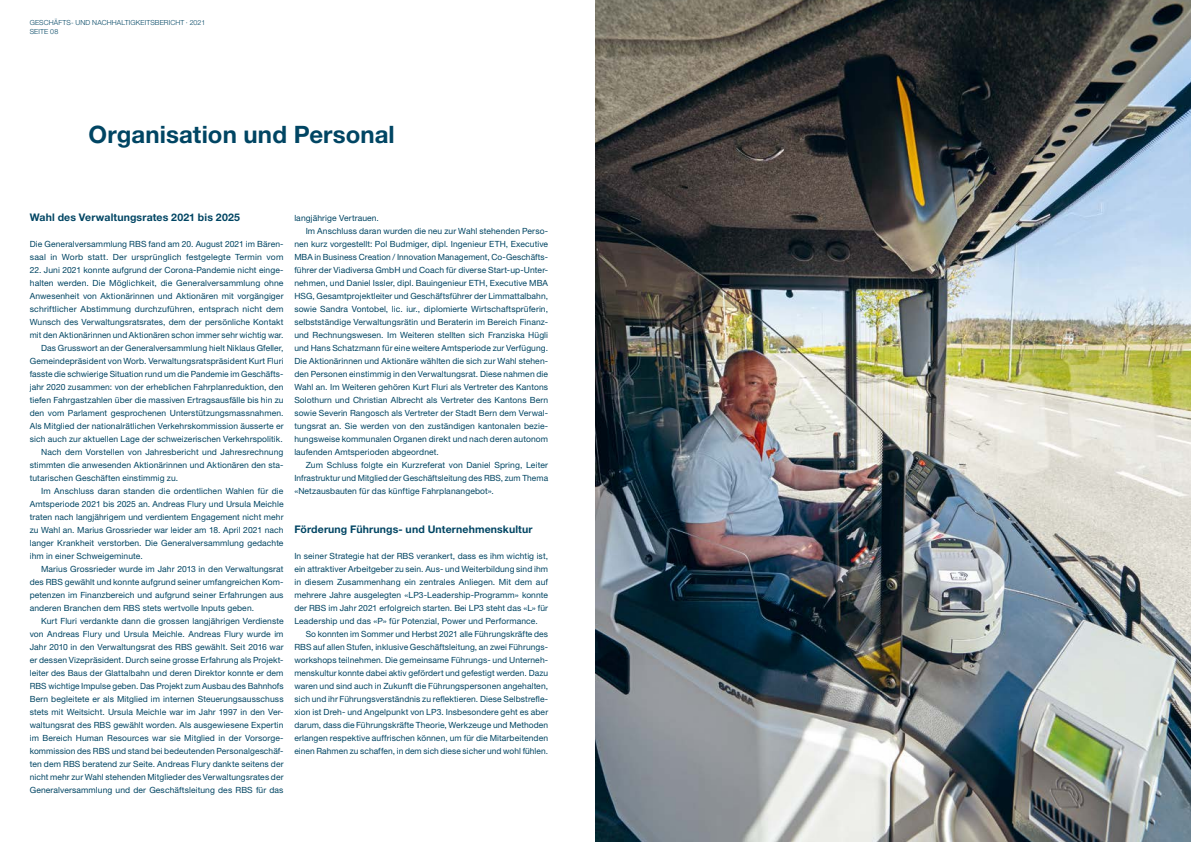
<style>
.page{position:relative;width:1191px;height:842px;background:#fff}
.page>*{position:absolute;margin:0;border:0;box-sizing:border-box;transform-origin:0 0}
.t1{font:700 24px "Helvetica Neue LT Pro";letter-spacing:.005em;color:#004563}
.t2{font:700 10.5px "Helvetica Neue LT Pro";letter-spacing:.015em;color:#004563}
.t3{font:8.5px/13px "Helvetica Neue LT Pro";letter-spacing:.01em;color:#004563;text-align:justify}
.t4{font:300 7px/9px "Helvetica Neue LT Pro";letter-spacing:.015em;color:#004563}
</style>
<div class="page">
<img style="left:595px;top:0;width:596px;height:842px">
<p class="t4" style="left:30px;top:17px;width:177px">GESCHÄFTS- UND NACHHALTIGKEITSBERICHT ∙ 2021<br>SEITE 08</p>
<h1 class="t1" style="left:89px;top:119px;width:308px">Organisation und Personal</h1>
<p class="t2" style="left:30px;top:211px;width:212px">Wahl des Verwaltungsrates 2021 bis 2025</p>
<p class="t3" style="left:30px;top:237px;width:255px">Die Generalversammlung RBS fand am 20. August 2021 im Bären&shy;saal in Worb statt. Der ursprünglich festgelegte Termin vom</p>
<p class="t3" style="left:30px;top:263px;width:255px">22. Juni 2021 konnte aufgrund der Corona-Pandemie nicht einge-</p>
<p class="t3" style="left:30px;top:276px;width:255px">halten werden. Die Möglichkeit, die Generalversammlung ohne</p>
<p class="t3" style="left:30px;top:289px;width:255px">Anwesenheit von Aktionärinnen und Aktionären mit vorgängiger</p>
<p class="t3" style="left:30px;top:302px;width:255px">schriftlicher Abstimmung durchzuführen, entsprach nicht dem</p>
<p class="t3" style="left:30px;top:315px;width:255px">Wunsch des Verwaltungsratsrates, dem der persönliche Kontakt</p>
<p class="t3" style="left:30px;top:328px;width:255px">mit den Aktionärinnen und Aktionären schon immer sehr wichtig war.</p>
<p class="t3" style="left:41px;top:341px;width:244px">Das Grusswort an der Generalversammlung hielt Niklaus Gfeller,</p>
<p class="t3" style="left:30px;top:354px;width:255px">Gemeindepräsident von Worb. Verwaltungsratspräsident Kurt Fluri</p>
<p class="t3" style="left:30px;top:367px;width:255px">fasste die schwierige Situation rund um die Pandemie im Geschäfts-</p>
<p class="t3" style="left:30px;top:380px;width:255px">jahr 2020 zusammen: von der erheblichen Fahrplanreduktion, den</p>
<p class="t3" style="left:30px;top:393px;width:255px">tiefen Fahrgastzahlen über die massiven Ertragsausfälle bis hin zu</p>
<p class="t3" style="left:30px;top:406px;width:255px">den vom Parlament gesprochenen Unterstützungsmassnahmen.</p>
<p class="t3" style="left:30px;top:419px;width:255px">Als Mitglied der nationalrätlichen Verkehrskommission äusserte er</p>
<p class="t3" style="left:30px;top:432px;width:254px">sich auch zur aktuellen Lage der schweizerischen Verkehrspolitik.</p>
<p class="t3" style="left:41px;top:445px;width:244px">Nach dem Vorstellen von Jahresbericht und Jahresrechnung</p>
<p class="t3" style="left:30px;top:458px;width:255px">stimmten die anwesenden Aktionärinnen und Aktionären den sta-</p>
<p class="t3" style="left:30px;top:471px;width:150px">tutarischen Geschäften einstimmig zu.</p>
<p class="t3" style="left:41px;top:484px;width:244px">Im Anschluss daran standen die ordentlichen Wahlen für die</p>
<p class="t3" style="left:30px;top:497px;width:255px">Amtsperiode 2021 bis 2025 an. Andreas Flury und Ursula Meichle</p>
<p class="t3" style="left:30px;top:510px;width:255px">traten nach langjährigem und verdientem Engagement nicht mehr</p>
<p class="t3" style="left:30px;top:523px;width:255px">zu Wahl an. Marius Grossrieder war leider am 18. April 2021 nach</p>
<p class="t3" style="left:30px;top:536px;width:255px">langer Krankheit verstorben. Die Generalversammlung gedachte</p>
<p class="t3" style="left:30px;top:549px;width:115px">ihm in einer Schweigeminute.</p>
<p class="t3" style="left:41px;top:562px;width:244px">Marius Grossrieder wurde im Jahr 2013 in den Verwaltungsrat</p>
<p class="t3" style="left:30px;top:575px;width:255px">des RBS gewählt und konnte aufgrund seiner umfangreichen Kom-</p>
<p class="t3" style="left:30px;top:588px;width:255px">petenzen im Finanzbereich und aufgrund seiner Erfahrungen aus</p>
<p class="t3" style="left:30px;top:601px;width:226px">anderen Branchen dem RBS stets wertvolle Inputs geben.</p>
<p class="t3" style="left:41px;top:614px;width:244px">Kurt Fluri verdankte dann die grossen langjährigen Verdienste</p>
<p class="t3" style="left:30px;top:627px;width:255px">von Andreas Flury und Ursula Meichle. Andreas Flury wurde im</p>
<p class="t3" style="left:30px;top:640px;width:255px">Jahr 2010 in den Verwaltungsrat des RBS gewählt. Seit 2016 war</p>
<p class="t3" style="left:30px;top:653px;width:255px">er dessen Vizepräsident. Durch seine grosse Erfahrung als Projekt-</p>
<p class="t3" style="left:30px;top:666px;width:255px">leiter des Baus der Glattalbahn und deren Direktor konnte er dem</p>
<p class="t3" style="left:30px;top:679px;width:255px">RBS wichtige Impulse geben. Das Projekt zum Ausbau des Bahnhofs</p>
<p class="t3" style="left:30px;top:692px;width:255px">Bern begleitete er als Mitglied im internen Steuerungsausschuss</p>
<p class="t3" style="left:30px;top:705px;width:255px">stets mit Weitsicht. Ursula Meichle war im Jahr 1997 in den Ver-</p>
<p class="t3" style="left:30px;top:718px;width:255px">waltungsrat des RBS gewählt worden. Als ausgewiesene Expertin</p>
<p class="t3" style="left:30px;top:731px;width:255px">im Bereich Human Resources war sie Mitglied in der Vorsorge-</p>
<p class="t3" style="left:30px;top:744px;width:255px">kommission des RBS und stand bei bedeutenden Personalgeschäf-</p>
<p class="t3" style="left:30px;top:757px;width:255px">ten dem RBS beratend zur Seite. Andreas Flury dankte seitens der</p>
<p class="t3" style="left:30px;top:770px;width:255px">nicht mehr zur Wahl stehenden Mitglieder des Verwaltungsrates der</p>
<p class="t3" style="left:30px;top:783px;width:255px">Generalversammlung und der Geschäftsleitung des RBS für das</p>
<p class="t3" style="left:294px;top:211px;width:86px">langjährige Vertrauen.</p>
<p class="t3" style="left:306px;top:224px;width:244px">Im Anschluss daran wurden die neu zur Wahl stehenden Perso-</p>
<p class="t3" style="left:294px;top:237px;width:255px">nen kurz vorgestellt: Pol Budmiger, dipl. Ingenieur ETH, Executive</p>
<p class="t3" style="left:294px;top:250px;width:255px">MBA in Business Creation / Innovation Management, Co-Geschäfts-</p>
<p class="t3" style="left:294px;top:263px;width:255px">führer der Viadiversa GmbH und Coach für diverse Start-up-Unter-</p>
<p class="t3" style="left:294px;top:276px;width:255px">nehmen, und Daniel Issler, dipl. Bauingenieur ETH, Executive MBA</p>
<p class="t3" style="left:294px;top:289px;width:255px">HSG, Gesamtprojektleiter und Geschäftsführer der Limmattalbahn,</p>
<p class="t3" style="left:294px;top:302px;width:255px">sowie Sandra Vontobel, lic. iur., diplomierte Wirtschaftsprüferin,</p>
<p class="t3" style="left:294px;top:315px;width:255px">selbstständige Verwaltungsrätin und Beraterin im Bereich Finanz-</p>
<p class="t3" style="left:294px;top:328px;width:255px">und Rechnungswesen. Im Weiteren stellten sich Franziska Hügli</p>
<p class="t3" style="left:294px;top:341px;width:255px">und Hans Schatzmann für eine weitere Amtsperiode zur Verfügung.</p>
<p class="t3" style="left:294px;top:354px;width:255px">Die Aktionärinnen und Aktionäre wählten die sich zur Wahl stehen-</p>
<p class="t3" style="left:294px;top:367px;width:255px">den Personen einstimmig in den Verwaltungsrat. Diese nahmen die</p>
<p class="t3" style="left:294px;top:380px;width:255px">Wahl an. Im Weiteren gehören Kurt Fluri als Vertreter des Kantons</p>
<p class="t3" style="left:294px;top:393px;width:255px">Solothurn und Christian Albrecht als Vertreter des Kantons Bern</p>
<p class="t3" style="left:294px;top:406px;width:255px">sowie Severin Rangosch als Vertreter der Stadt Bern dem Verwal-</p>
<p class="t3" style="left:294px;top:419px;width:255px">tungsrat an. Sie werden von den zuständigen kantonalen bezie-</p>
<p class="t3" style="left:294px;top:432px;width:255px">hungsweise kommunalen Organen direkt und nach deren autonom</p>
<p class="t3" style="left:294px;top:445px;width:146px">laufenden Amtsperioden abgeordnet.</p>
<p class="t3" style="left:306px;top:458px;width:244px">Zum Schluss folgte ein Kurzreferat von Daniel Spring, Leiter</p>
<p class="t3" style="left:294px;top:471px;width:255px">Infrastruktur und Mitglied der Geschäftsleitung des RBS, zum Thema</p>
<p class="t3" style="left:294px;top:484px;width:201px">«Netzausbauten für das künftige Fahrplanangebot».</p>
<p class="t2" style="left:294px;top:523px;width:240px">Förderung Führungs- und Unternehmenskultur</p>
<p class="t3" style="left:294px;top:549px;width:255px">In seiner Strategie hat der RBS verankert, dass es ihm wichtig ist, ein attraktiver Arbeitgeber zu sein. Aus- und Weiterbildung sind ihm in diesem Zusammenhang ein zentrales Anliegen. Mit dem auf mehrere Jahre ausgelegten «LP3-Leadership-Programm» konnte der RBS im Jahr 2021 erfolgreich starten. Bei LP3 steht das «L» für Leadership und das «P» für Potenzial, Power und Performance.</p>
<p class="t3" style="left:294px;top:627px;width:255px;text-indent:11px">So konnten im Sommer und Herbst 2021 alle Führungskräfte des RBS auf allen Stufen, inklusive Geschäftsleitung, an zwei Führungs&shy;workshops teilnehmen. Die gemeinsame Führungs- und Unterneh&shy;menskultur konnte dabei aktiv gefördert und gefestigt werden. Dazu waren und sind auch in Zukunft die Führungspersonen angehalten, sich und ihr Führungsverständnis zu reflektieren. Diese Selbstrefle&shy;xion ist Dreh- und Angelpunkt von LP3. Insbesondere geht es aber darum, dass die Führungskräfte Theorie, Werkzeuge und Methoden erlangen respektive auffrischen können, um für die Mitarbeitenden einen Rahmen zu schaffen, in dem sich diese sicher und wohl fühlen.</p>
</div>
